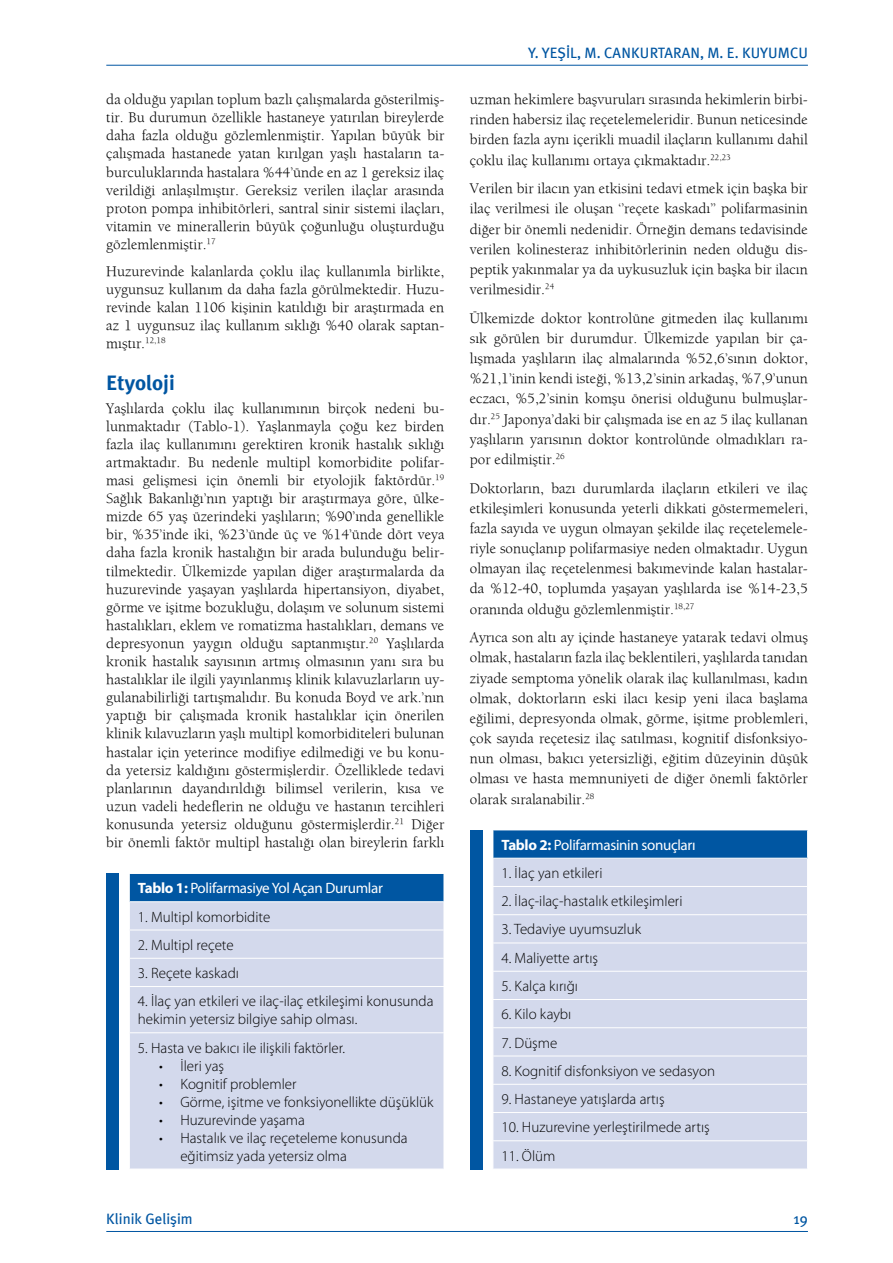
<style>
.page{position:relative;width:893px;height:1263px;background:#fff}
.page>*{position:absolute;margin:0;border:0;box-sizing:border-box;transform-origin:0 0}
.t1{font:21px "Meta Plus Bold Roman Ti";color:#0056a2}
.t2{font:15px/18.1px "Berkeley";color:#000;text-align:justify}
.t3{font:300 15px/18px "Myriad Pro";color:#000}
.t4{font:15px "Myriad Pro";letter-spacing:-.02em;color:#fff}
.t5{font:500 15px "Meta Plus Book Roman Ti";color:#0056a2}
.s1{font-weight:700}
</style>
<div class="page">
<hr style="left:106px;top:1231px;width:702px;height:1px;background:#0056a2">
<hr style="left:106px;top:65px;width:702px;height:1px;background:#0056a2">
<div style="left:129px;top:873px;width:315px;height:29px;background:#0056a2"></div>
<div style="left:130px;top:902px;width:314px;height:267px;background:#d3d9ec"></div>
<hr style="left:129px;top:873px;width:315px;height:1px;background:#fff">
<hr style="left:129px;top:901px;width:315px;height:1px;background:#fff">
<hr style="left:129px;top:930px;width:315px;height:1px;background:#fff">
<hr style="left:129px;top:958px;width:315px;height:1px;background:#fff">
<svg style="left:129px;top:874px;width:1px;height:28px"></svg>
<hr style="left:129px;top:986px;width:315px;height:1px;background:#fff">
<hr style="left:129px;top:1032px;width:315px;height:1px;background:#fff">
<div style="left:106px;top:873px;width:13px;height:296px;background:#0056a2"></div>
<div style="left:470px;top:829px;width:13px;height:340px;background:#0056a2"></div>
<div style="left:493px;top:830px;width:314px;height:28px;background:#0056a2"></div>
<div style="left:494px;top:859px;width:313px;height:310px;background:#d3d9ec"></div>
<hr style="left:493px;top:886px;width:315px;height:1px;background:#fff">
<hr style="left:493px;top:914px;width:315px;height:1px;background:#fff">
<hr style="left:493px;top:942px;width:315px;height:1px;background:#fff">
<hr style="left:493px;top:971px;width:315px;height:1px;background:#fff">
<hr style="left:493px;top:999px;width:315px;height:1px;background:#fff">
<hr style="left:493px;top:1027px;width:315px;height:1px;background:#fff">
<hr style="left:493px;top:1056px;width:315px;height:1px;background:#fff">
<hr style="left:493px;top:1084px;width:315px;height:1px;background:#fff">
<hr style="left:493px;top:1112px;width:315px;height:1px;background:#fff">
<hr style="left:493px;top:1140px;width:315px;height:1px;background:#fff">
<svg style="left:493px;top:830px;width:1px;height:339px"></svg>
<svg style="left:807px;top:830px;width:1px;height:29px"></svg>
<p class="t2" style="left:106px;top:90px;width:340px">da olduğu yapılan toplum bazlı çalışmalarda gösterilmiş&shy;tir. Bu durumun özellikle hastaneye yatırılan bireylerde daha fazla olduğu gözlemlenmiştir. Yapılan büyük bir çalışmada hastanede yatan kırılgan yaşlı hastaların ta&shy;burculuklarında hastalara %44’ünde en az 1 gereksiz ilaç verildiği anlaşılmıştır. Gereksiz verilen ilaçlar arasında proton pompa inhibitörleri, santral sinir sistemi ilaçları, vitamin ve minerallerin büyük çoğunluğu oluşturduğu gözlemlenmiştir.<sup>17</sup></p>
<p class="t2" style="left:106px;top:261px;width:340px">Huzurevinde kalanlarda çoklu ilaç kullanımla birlikte, uygunsuz kullanım da daha fazla görülmektedir. Huzu&shy;revinde kalan 1106 kişinin katıldığı bir araştırmada en az 1 uygunsuz ilaç kullanım sıklığı %40 olarak saptan&shy;mıştır.<sup>12,18</sup></p>
<h1 class="t1" style="left:106px;top:371px;width:70px">Etyoloji</h1>
<p class="t2" style="left:106px;top:399px;width:340px">Yaşlılarda çoklu ilaç kullanımının birçok nedeni bu&shy;lunmaktadır (Tablo-1). Yaşlanmayla çoğu kez birden fazla ilaç kullanımını gerektiren kronik hastalık sıklığı artmaktadır. Bu nedenle multipl komorbidite polifar&shy;masi gelişmesi için önemli bir etyolojik faktördür.<sup>19<br></sup>Sağlık Bakanlığı’nın yaptığı bir araştırmaya göre, ülke&shy;mizde 65 yaş üzerindeki yaşlıların; %90’ında genellikle bir, %35’inde iki, %23’ünde üç ve %14’ünde dört veya daha fazla kronik hastalığın bir arada bulunduğu belir&shy;tilmektedir. Ülkemizde yapılan diğer araştırmalarda da huzurevinde yaşayan yaşlılarda hipertansiyon, diyabet, görme ve işitme bozukluğu, dolaşım ve solunum sistemi hastalıkları, eklem ve romatizma hastalıkları, demans ve depresyonun yaygın olduğu saptanmıştır.<sup>20</sup> Yaşlılarda kronik hastalık sayısının artmış olmasının yanı sıra bu hastalıklar ile ilgili yayınlanmış klinik kılavuzlarların uy&shy;gulanabilirliği tartışmalıdır. Bu konuda Boyd ve ark.’nın yaptığı bir çalışmada kronik hastalıklar için önerilen klinik kılavuzların yaşlı multipl komorbiditeleri bulunan hastalar için yeterince modifiye edilmediği ve bu konu&shy;da yetersiz kaldığını göstermişlerdir. Özelliklede tedavi planlarının dayandırıldığı bilimsel verilerin, kısa ve uzun vadeli hedeflerin ne olduğu ve hastanın tercihleri konusunda yetersiz olduğunu göstermişlerdir.<sup>21</sup> Diğer bir önemli faktör multipl hastalığı olan bireylerin farklı</p>
<p class="t4" style="left:138px;top:879px;width:247px"><span class="s1">Tablo 1:</span> Polifarmasiye Yol Açan Durumlar</p>
<p class="t3" style="left:138px;top:907px;width:134px">1. Multipl komorbidite</p>
<p class="t3" style="left:138px;top:936px;width:97px">2. Multipl reçete</p>
<p class="t3" style="left:138px;top:964px;width:103px">3. Reçete kaskadı</p>
<p class="t3" style="left:138px;top:992px;width:297px">4. İlaç yan etkileri ve ilaç-ilaç etkileşimi konusunda hekimin yetersiz bilgiye sahip olması.</p>
<p class="t3" style="left:138px;top:1038px;width:209px">5. Hasta ve bakıcı ile ilişkili faktörler.</p>
<p class="t3" style="left:159px;top:1056px;width:67px">• İleri yaş</p>
<p class="t3" style="left:159px;top:1074px;width:139px">• Kognitif problemler</p>
<p class="t3" style="left:159px;top:1092px;width:276px">• Görme, işitme ve fonksiyonellikte düşüklük</p>
<p class="t3" style="left:159px;top:1110px;width:147px">• Huzurevinde yaşama</p>
<p class="t3" style="left:180px;top:1128px;width:229px;text-indent:-21px">• Hastalık ve ilaç reçeteleme konusunda eğitimsiz yada yetersiz olma</p>
<p class="t5" style="left:528px;top:44px;width:281px">Y. YEŞİL, M. CANKURTARAN, M. E. KUYUMCU</p>
<p class="t2" style="left:470px;top:89px;width:340px;line-height:20.1px">uzman hekimlere başvuruları sırasında hekimlerin birbi&shy;rinden habersiz ilaç reçetelemeleridir. Bunun neticesinde birden fazla aynı içerikli muadil ilaçların kullanımı dahil çoklu ilaç kullanımı ortaya çıkmaktadır.<sup>22,23</sup></p>
<p class="t2" style="left:470px;top:178px;width:340px;line-height:20.1px">Verilen bir ilacın yan etkisini tedavi etmek için başka bir ilaç verilmesi ile oluşan ‘’reçete kaskadı’’ polifarmasinin diğer bir önemli nedenidir. Örneğin demans tedavisinde verilen kolinesteraz inhibitörlerinin neden olduğu dis&shy;peptik yakınmalar ya da uykusuzluk için başka bir ilacın verilmesidir.<sup>24</sup></p>
<p class="t2" style="left:470px;top:308px;width:340px;line-height:20.1px">Ülkemizde doktor kontrolüne gitmeden ilaç kullanımı sık görülen bir durumdur. Ülkemizde yapılan bir ça&shy;lışmada yaşlıların ilaç almalarında %52,6’sının doktor, %21,1’inin kendi isteği, %13,2’sinin arkadaş, %7,9’unun eczacı, %5,2’sinin komşu önerisi olduğunu bulmuşlar&shy;dır.<sup>25</sup> Japonya’daki bir çalışmada ise en az 5 ilaç kullanan yaşlıların yarısının doktor kontrolünde olmadıkları ra&shy;por edilmiştir.<sup>26</sup></p>
<p class="t2" style="left:470px;top:478px;width:340px;line-height:20.1px">Doktorların, bazı durumlarda ilaçların etkileri ve ilaç etkileşimleri konusunda yeterli dikkati göstermemeleri, fazla sayıda ve uygun olmayan şekilde ilaç reçetelemele&shy;riyle sonuçlanıp polifarmasiye neden olmaktadır. Uygun olmayan ilaç reçetelenmesi bakımevinde kalan hastalar&shy;da %12-40, toplumda yaşayan yaşlılarda ise %14-23,5 oranında olduğu gözlemlenmiştir.<sup>18,27</sup></p>
<p class="t2" style="left:470px;top:627px;width:340px;line-height:20.1px">Ayrıca son altı ay içinde hastaneye yatarak tedavi olmuş olmak, hastaların fazla ilaç beklentileri, yaşlılarda tanıdan ziyade semptoma yönelik olarak ilaç kullanılması, kadın olmak, doktorların eski ilacı kesip yeni ilaca başlama eğilimi, depresyonda olmak, görme, işitme problemleri, çok sayıda reçetesiz ilaç satılması, kognitif disfonksiyo&shy;nun olması, bakıcı yetersizliği, eğitim düzeyinin düşük olması ve hasta memnuniyeti de diğer önemli faktörler olarak sıralanabilir.<sup>28</sup></p>
<p class="t4" style="left:501px;top:835px;width:196px"><span class="s1">Tablo 2:</span> Polifarmasinin sonuçları</p>
<p class="t3" style="left:501px;top:864px;width:103px">1. İlaç yan etkileri</p>
<p class="t3" style="left:501px;top:892px;width:183px">2. İlaç-ilaç-hastalık etkileşimleri</p>
<p class="t3" style="left:501px;top:920px;width:141px">3. Tedaviye uyumsuzluk</p>
<p class="t3" style="left:501px;top:948px;width:98px">4. Maliyette artış</p>
<p class="t3" style="left:501px;top:977px;width:78px">5. Kalça kırığı</p>
<p class="t3" style="left:501px;top:1005px;width:71px">6. Kilo kaybı</p>
<p class="t3" style="left:501px;top:1033px;width:58px">7. Düşme</p>
<p class="t3" style="left:501px;top:1062px;width:215px">8. Kognitif disfonksiyon ve sedasyon</p>
<p class="t3" style="left:501px;top:1090px;width:165px">9. Hastaneye yatışlarda artış</p>
<p class="t3" style="left:501px;top:1118px;width:210px">10. Huzurevine yerleştirilmede artış</p>
<p class="t3" style="left:501px;top:1146px;width:56px">11. Ölüm</p>
<p class="t5" style="left:106px;top:1210px;width:88px">Klinik Gelişim</p>
<p class="t5" style="left:794px;top:1210px;width:16px">19</p>
</div>
